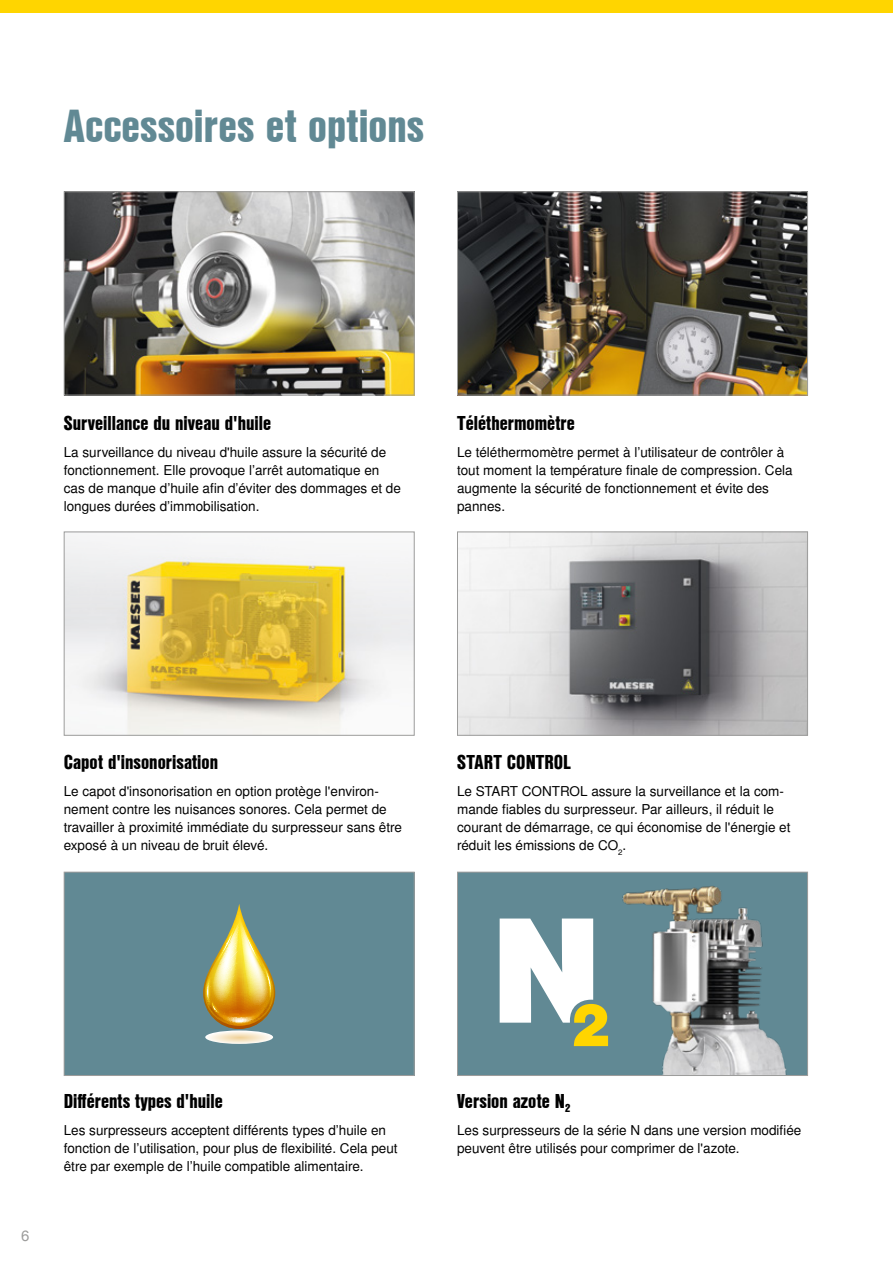
<style>
.page{position:relative;width:893px;height:1263px;background:#fff}
.page>*{position:absolute;margin:0;border:0;box-sizing:border-box;transform-origin:0 0}
.t1{font:45px "Nimbus San L Bla Con";color:#618994}
.t2{font:19.5px "Nimbus San L Bla Con";color:#000}
.t3{font:15px "Nimbus San L";color:#9d9d9c}
.t4{font:13.5px/18px "Nimbus San L";color:#000}
</style>
<div class="page">
<div style="left:0;top:0;width:893px;height:13px;background:#ffd500"></div>
<img style="left:459px;top:193px;width:347px;height:200px">
<div style="left:457px;top:191px;width:351px;height:204px;border:1px solid #9d9d9c"></div>
<img style="left:66px;top:535px;width:347px;height:199px">
<div style="left:64px;top:531px;width:351px;height:205px;border:1px solid #9d9d9c"></div>
<img style="left:66px;top:193px;width:347px;height:200px">
<div style="left:64px;top:191px;width:351px;height:204px;border:1px solid #9d9d9c"></div>
<div style="left:64px;top:872px;width:350px;height:203px;background:#618994"></div>
<svg style="left:203px;top:904px;width:72px;height:140px"></svg>
<div style="left:64px;top:872px;width:351px;height:204px;border:1px solid #9d9d9c"></div>
<img style="left:459px;top:874px;width:347px;height:200px">
<div style="left:457px;top:872px;width:351px;height:204px;border:1px solid #9d9d9c"></div>
<svg style="left:500px;top:918px;width:108px;height:128px"></svg>
<img style="left:459px;top:533px;width:347px;height:201px">
<div style="left:457px;top:531px;width:351px;height:205px;border:1px solid #9d9d9c"></div>
<h1 class="t1" style="left:64px;top:92px;width:362px">Accessoires et options</h1>
<h2 class="t2" style="left:64px;top:409px;width:209px">Surveillance du niveau d'huile</h2>
<p class="t4" style="left:64px;top:444px;width:339px">La surveillance du niveau d'huile assure la sécurité de fonctionnement. Elle provoque l’arrêt automatique en cas de manque d’huile afin d’éviter des dommages et de longues durées d’immobilisation.</p>
<h2 class="t2" style="left:457px;top:409px;width:119px">Téléthermomètre</h2>
<p class="t4" style="left:457px;top:444px;width:337px">Le téléthermomètre permet à l’utilisateur de contrôler à tout moment la température finale de compression. Cela augmente la sécurité de fonctionnement et évite des pannes.</p>
<h2 class="t2" style="left:64px;top:748px;width:156px">Capot d'insonorisation</h2>
<p class="t4" style="left:64px;top:783px;width:340px">Le capot d'insonorisation en option protège l'environ&shy;nement contre les nuisances sonores. Cela permet de travailler à proximité immédiate du surpresseur sans être exposé à un niveau de bruit élevé.</p>
<h2 class="t2" style="left:457px;top:748px;width:115px">START CONTROL</h2>
<p class="t4" style="left:457px;top:783px;width:335px">Le START CONTROL assure la surveillance et la com&shy;mande fiables du surpresseur. Par ailleurs, il réduit le courant de démarrage, ce qui économise de l'énergie et réduit les émissions de CO<sub>2</sub>.</p>
<p class="t3" style="left:21px;top:1226px;width:10px">6</p>
<h2 class="t2" style="left:64px;top:1087px;width:161px">Différents types d'huile</h2>
<p class="t4" style="left:64px;top:1122px;width:335px">Les surpresseurs acceptent différents types d’huile en fonction de l’utilisation, pour plus de flexibilité. Cela peut être par exemple de l’huile compatible alimentaire.</p>
<h2 class="t2" style="left:457px;top:1087px;width:115px">Version azote N<sub>2</sub></h2>
<p class="t4" style="left:457px;top:1122px;width:346px">Les surpresseurs de la série N dans une version modifiée peuvent être utilisés pour comprimer de l'azote.</p>
</div>
